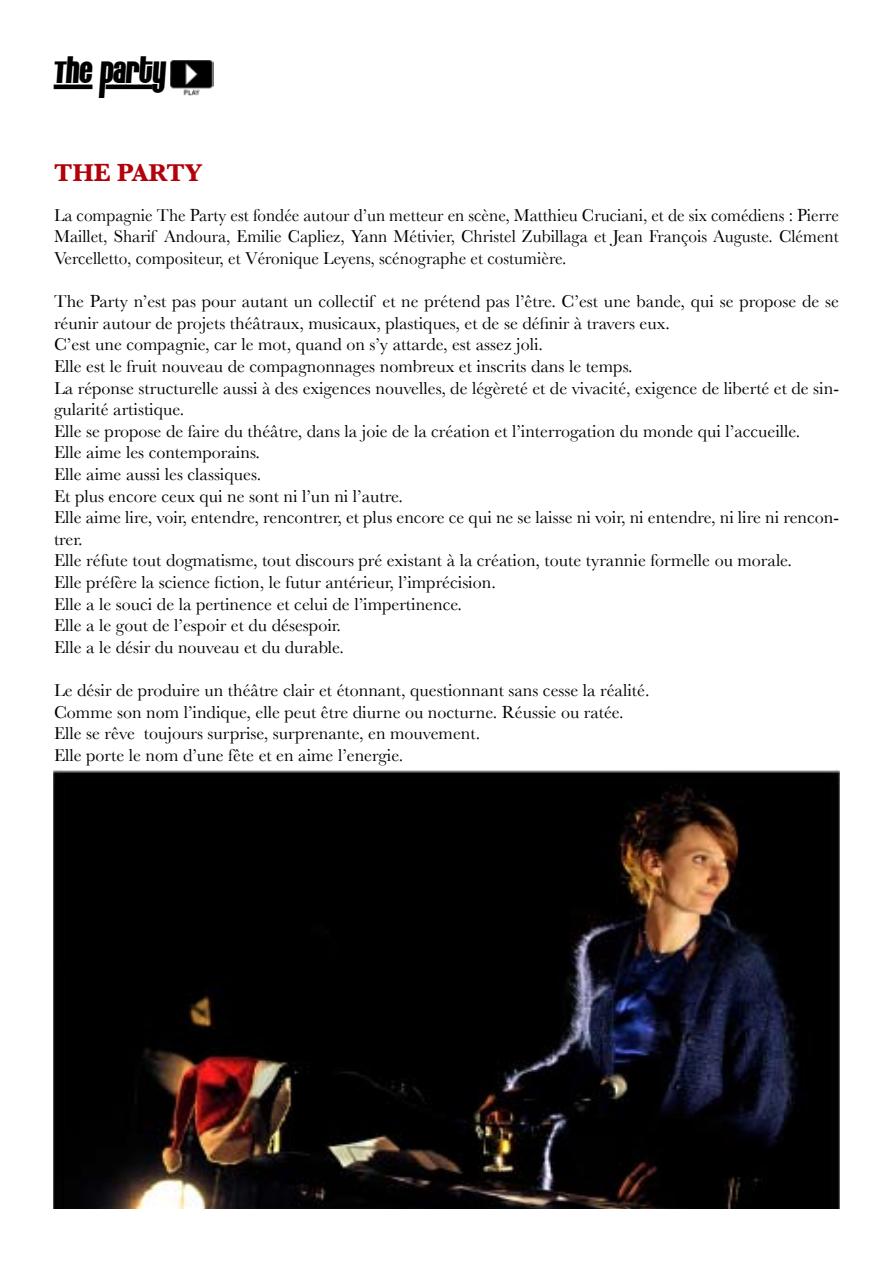
<style>
.page{position:relative;width:893px;height:1263px;background:#fff}
.page>*{position:absolute;margin:0;border:0;box-sizing:border-box;transform-origin:0 0}
.t1{font:30px "Eight Trackprogram 4";color:#000}
.t2{font:700 25.5px "Baskerville";color:#b2030c}
.t3{font:18px/21.6px "Baskerville";color:#000}
.t4{font:18px/21.6px "Baskerville";color:#000;text-align:justify;scale:.96 1}
</style>
<div class="page">
<img style="left:54px;top:770px;width:785px;height:439px">
<img style="left:171px;top:60px;width:42px;height:36px">
<h1 class="t1" style="left:54px;top:55px;width:113px">THE PARTY</h1>
<h2 class="t2" style="left:54px;top:158px;width:150px">THE PARTY</h2>
<p class="t4" style="left:54px;top:204px;width:819px">La compagnie The Party est fondée autour d’un metteur en scène, Matthieu Cruciani, et de six comédiens : Pierre Maillet, Sharif Andoura, Emilie Capliez, Yann Métivier, Christel Zubillaga et Jean François Auguste. Clément Vercelletto, compositeur, et Véronique Leyens, scénographe et costumière.</p>
<p class="t3" style="left:54px;top:290px;width:787px">The Party n’est pas pour autant un collectif et ne prétend pas l’être. C’est une bande, qui se propose de se réunir autour de projets théâtraux, musicaux, plastiques, et de se définir à travers eux.<br>C’est une compagnie, car le mot, quand on s’y attarde, est assez joli.<br>Elle est le fruit nouveau de compagnonnages nombreux et inscrits dans le temps.<br>La réponse structurelle aussi à des exigences nouvelles, de légèreté et de vivacité, exigence de liberté et de sin&shy;gularité artistique.<br>Elle se propose de faire du théâtre, dans la joie de la création et l’interrogation du monde qui l’accueille.<br>Elle aime les contemporains.<br>Elle aime aussi les classiques.<br>Et plus encore ceux qui ne sont ni l’un ni l’autre.<br>Elle aime lire, voir, entendre, rencontrer, et plus encore ce qui ne se laisse ni voir, ni entendre, ni lire ni rencon&shy;trer.<br>Elle réfute tout dogmatisme, tout discours pré existant à la création, toute tyrannie formelle ou morale.<br>Elle préfère la science fiction, le futur antérieur, l’imprécision.<br>Elle a le souci de la pertinence et celui de l’impertinence.<br>Elle a le gout de l’espoir et du désespoir.<br>Elle a le désir du nouveau et du durable.</p>
<p class="t3" style="left:54px;top:679px;width:597px">Le désir de produire un théâtre clair et étonnant, questionnant sans cesse la réalité.<br>Comme son nom l’indique, elle peut être diurne ou nocturne. Réussie ou ratée.<br>Elle se rêve toujours surprise, surprenante, en mouvement.<br>Elle porte le nom d’une fête et en aime l’energie.</p>
</div>
